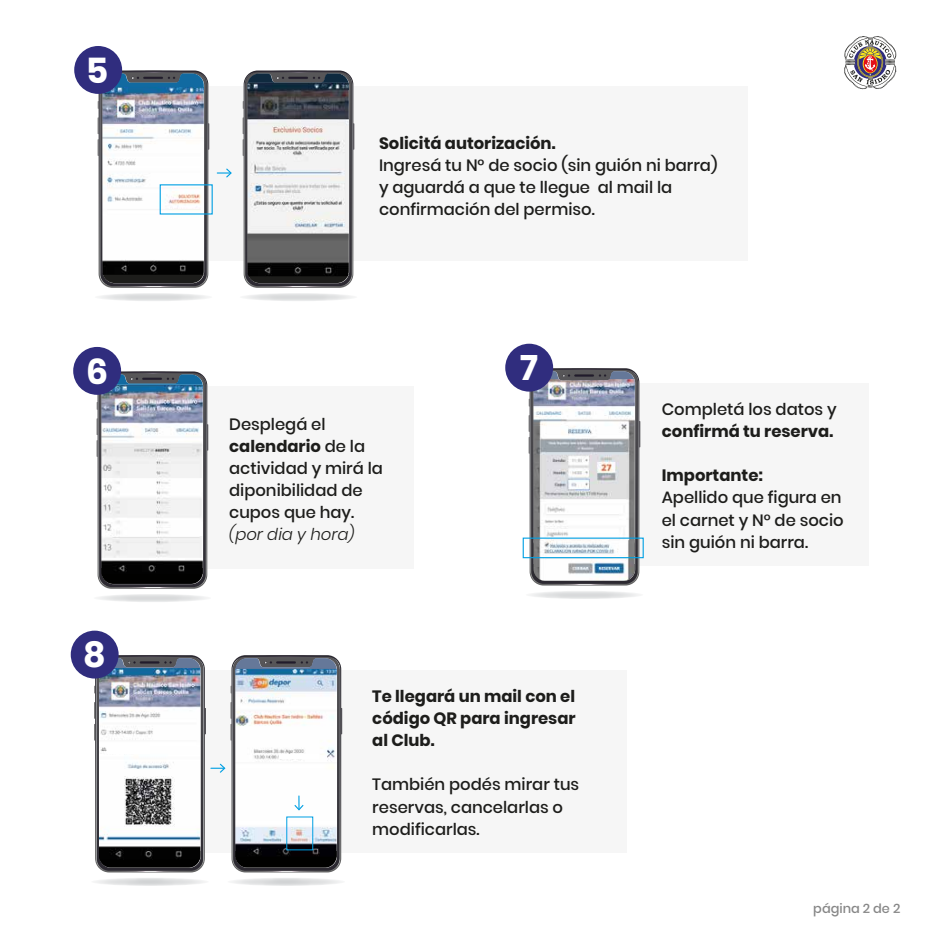
<style>
.page{position:relative;width:929px;height:931px;background:#fff}
.page>*{position:absolute;margin:0;border:0;box-sizing:border-box;transform-origin:0 0}
.t1{font:700 35px "Poppins";color:#fff}
.t2{font:500 16.38px/22.1px "Poppins";color:#1d1d1b}
.t3{font:700 16.38px/22.1px "Poppins";color:#1d1d1b;text-align:justify}
.t4{font:italic 300 16.38px "Poppins";color:#1d1d1b}
.t5{font:500 12.88px "Poppins";color:#878787}
.s1{font-weight:700}
</style>
<div class="page">
<div style="left:160px;top:86px;width:588px;height:174px;background:#f6f6f6"></div>
<svg style="left:95px;top:293px;width:117px;height:8px"></svg>
<svg style="left:98px;top:70px;width:111px;height:218px;background:#6c6b70"></svg>
<svg style="left:115px;top:73px;width:89px;height:14px"></svg>
<div style="left:102px;top:275px;width:102px;height:8px;background:#1d1d1b"></div>
<img style="left:102px;top:87px;width:102px;height:188px">
<svg style="left:240px;top:293px;width:117px;height:8px"></svg>
<svg style="left:243px;top:70px;width:111px;height:218px;background:#6e6d71"></svg>
<svg style="left:247px;top:73px;width:102px;height:10px"></svg>
<div style="left:247px;top:275px;width:102px;height:8px;background:#1d1d1b"></div>
<img style="left:247px;top:83px;width:102px;height:193px">
<div style="left:74px;top:46px;width:48px;height:48px;background:#302d7e;border-radius:50%"></div>
<div style="left:159px;top:387px;width:255px;height:182px;background:#f6f6f6"></div>
<svg style="left:94px;top:594px;width:117px;height:8px"></svg>
<svg style="left:97px;top:371px;width:111px;height:217px;background:#69686c"></svg>
<div style="left:101px;top:568px;width:102px;height:16px;background:#010100"></div>
<svg style="left:117px;top:374px;width:86px;height:11px"></svg>
<img style="left:101px;top:385px;width:102px;height:189px">
<div style="left:73px;top:347px;width:48px;height:48px;background:#302d7e;border-radius:50%"></div>
<div style="left:591px;top:383px;width:278px;height:182px;background:#f6f6f6"></div>
<svg style="left:526px;top:590px;width:117px;height:9px"></svg>
<svg style="left:528px;top:368px;width:112px;height:217px;background:#747377"></svg>
<svg style="left:550px;top:371px;width:85px;height:8px"></svg>
<img style="left:533px;top:379px;width:102px;height:161px">
<img style="left:533px;top:540px;width:102px;height:40px">
<div style="left:505px;top:344px;width:48px;height:47px;background:#302d7e;border-radius:50%"></div>
<div style="left:157px;top:670px;width:469px;height:182px;background:#f6f6f6"></div>
<svg style="left:91px;top:877px;width:118px;height:8px"></svg>
<svg style="left:228px;top:877px;width:117px;height:8px"></svg>
<div style="left:71px;top:630px;width:48px;height:48px;background:#302d7e;border-radius:50%"></div>
<svg style="left:844px;top:36px;width:52px;height:53px"></svg>
<svg style="left:217px;top:168px;width:15px;height:10px"></svg>
<div style="left:522px;top:537px;width:122px;height:21px;border:1px solid #009fe3"></div>
<svg style="left:94px;top:655px;width:248px;height:217px"></svg>
<h1 class="t1" style="left:86px;top:50px;width:24px">5</h1>
<h1 class="t1" style="left:86px;top:351px;width:23px">6</h1>
<h1 class="t1" style="left:83px;top:634px;width:24px">8</h1>
<p class="t3" style="left:379px;top:132px;width:178px">Solicitá autorización.</p>
<p class="t2" style="left:379px;top:154px;width:340px">Ingresá tu N° de socio (sin guión ni barra) y aguardá a que te llegue al mail la confirmación del permiso.</p>
<p class="t2" style="left:229px;top:413px;width:155px">Desplegá el <span class="s1">calendario</span> de la actividad y mirá la diponibilidad de cupos que hay.</p>
<p class="t4" style="left:229px;top:525px;width:127px">(por dia y hora)</p>
<h1 class="t1" style="left:520px;top:348px;width:19px">7</h1>
<p class="t3" style="left:372px;top:685px;width:205px">Te llegará un mail con el código QR para ingresar al Club.</p>
<p class="t2" style="left:372px;top:773px;width:208px">También podés mirar tus reservas, cancelarlas o modificarlas.</p>
<p class="t2" style="left:662px;top:398px;width:176px">Completá los datos y</p>
<p class="t3" style="left:662px;top:420px;width:173px">confirmá tu reserva.</p>
<p class="t3" style="left:662px;top:464px;width:103px">Importante:</p>
<p class="t2" style="left:662px;top:486px;width:183px">Apellido que figura en el carnet y N° de socio sin guión ni barra.</p>
<p class="t5" style="left:813px;top:901px;width:88px">página 2 de 2</p>
</div>
